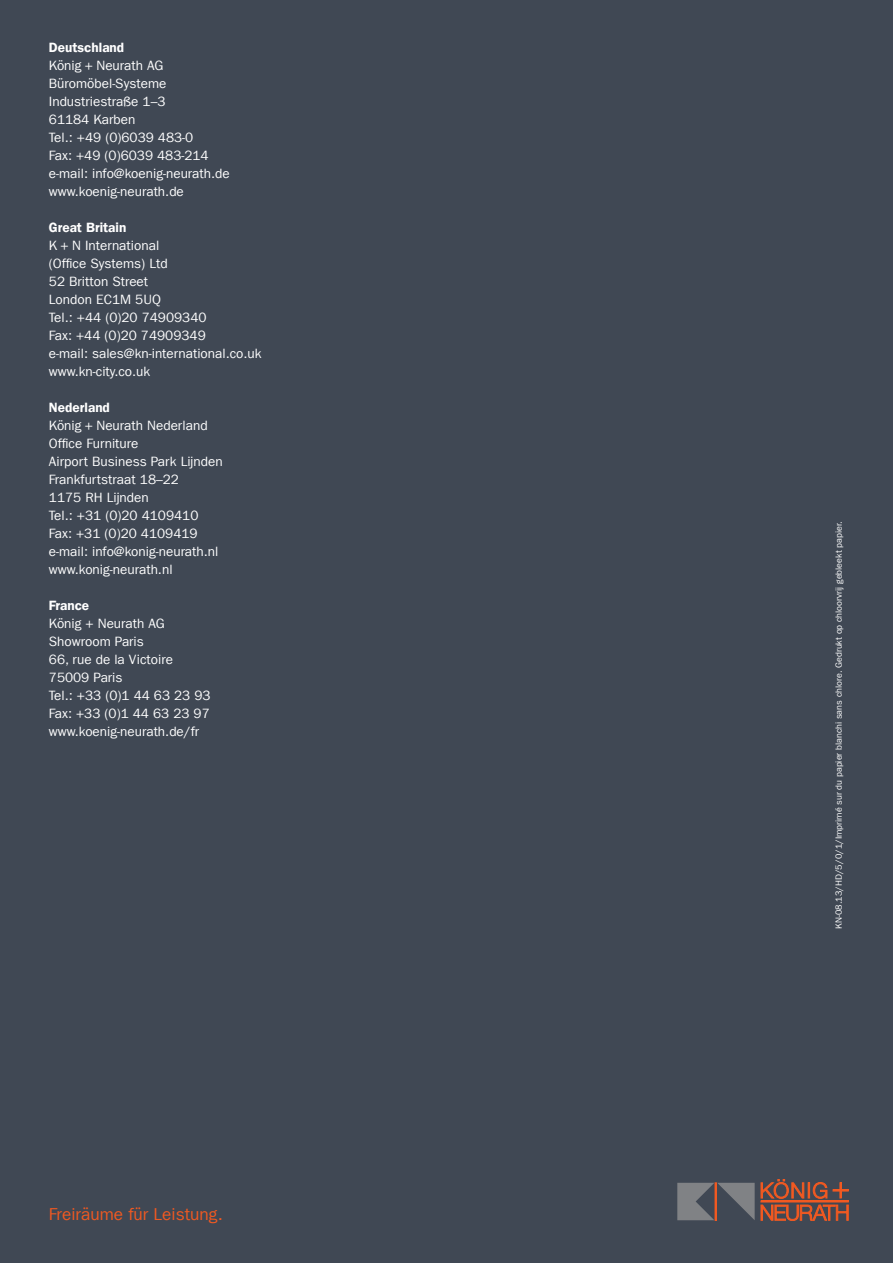
<style>
.page{position:relative;width:893px;height:1263px;background:#404854}
.page>*{position:absolute;margin:0;border:0;box-sizing:border-box;transform-origin:0 0}
.t1{font:17.25px "Franklin Gothic LT Com";color:#f15921}
.t2{font:13.5px/18px "Franklin Gothic LT Com";color:#fff}
.t3{font:13.5px "Franklin Gothic LT Com Dm";color:#fff}
.t4{font:9px "Franklin Gothic LT Com";color:#fff}
</style>
<div class="page">
<svg style="left:677px;top:1183px;width:78px;height:37px"></svg>
<svg style="left:761px;top:1179px;width:66px;height:19px"></svg>
<svg style="left:761px;top:1205px;width:87px;height:16px"></svg>
<svg style="left:833px;top:1183px;width:15px;height:15px"></svg>
<div style="left:761px;top:1201px;width:87px;height:1px;border:1px solid #f15921"></div>
<div style="left:715px;top:1183px;width:2px;height:37px;border:1px solid #f15921"></div>
<p class="t3" style="left:49px;top:39px;width:77px">Deutschland</p>
<p class="t2" style="left:49px;top:56px;width:182px">König + Neurath AG<br>Büromöbel-Systeme<br>Industriestraße 1–3<br>61184 Karben<br>Tel.: +49 (0)6039 483-0<br>Fax: +49 (0)6039 483-214 e-mail: info@koenig-neurath.de www.koenig-neurath.de</p>
<p class="t3" style="left:49px;top:219px;width:79px">Great Britain</p>
<p class="t2" style="left:49px;top:236px;width:214px">K + N International<br>(Office Systems) Ltd<br>52 Britton Street<br>London EC1M 5UQ<br>Tel.: +44 (0)20 74909340<br>Fax: +44 (0)20 74909349<br>e-mail: sales@kn-international.co.uk www.kn-city.co.uk</p>
<p class="t3" style="left:49px;top:399px;width:63px">Nederland</p>
<p class="t2" style="left:49px;top:416px;width:175px">König + Neurath Nederland<br>Office Furniture<br>Airport Business Park Lijnden<br>Frankfurtstraat 18–22<br>1175 RH Lijnden<br>Tel.: +31 (0)20 4109410<br>Fax: +31 (0)20 4109419 e-mail: info@konig-neurath.nl www.konig-neurath.nl</p>
<p class="t3" style="left:49px;top:597px;width:42px">France</p>
<p class="t2" style="left:49px;top:614px;width:163px">König + Neurath AG<br>Showroom Paris<br>66, rue de la Victoire<br>75009 Paris<br>Tel.: +33 (0)1 44 63 23 93<br>Fax: +33 (0)1 44 63 23 97 www.koenig-neurath.de/fr</p>
<p class="t1" style="left:49px;top:1204px;width:175px">Freiräume für Leistung.</p>
<p class="t4" style="left:833px;top:928px;width:409px;rotate:-90deg">KN-08.13/HD/5/0/1/Imprimé sur du papier blanchi sans chlore. Gedrukt op chloorvrij gebleekt papier.</p>
</div>
